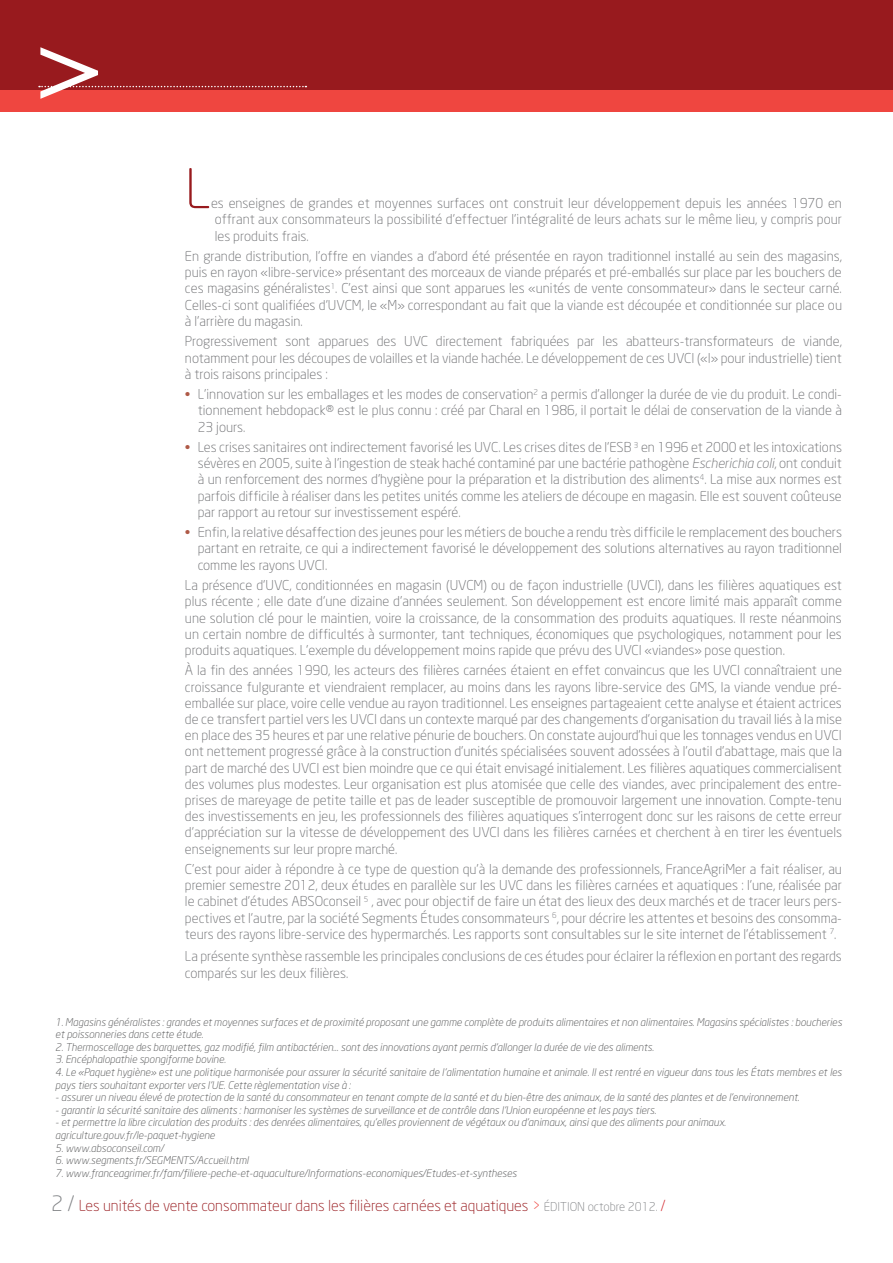
<style>
.page{position:relative;width:893px;height:1263px;background:#fff}
.page>*{position:absolute;margin:0;border:0;box-sizing:border-box;transform-origin:0 0}
.t1{font:700 108px "Times New Roman";color:#fff}
.INTRO{font:300 54px "Neo Sans";color:#981a1e}
.t2{font:300 15px "Neo Sans";color:#981a1e}
.TEXTE{font:300 13.5px/16.2px "Neo Sans";color:#6c6d70;text-align:justify}
.INTRO-2{font:300 13.5px/16.2px "Neo Sans";color:#6c6d70;text-align:justify}
.NOTE{font:italic 300 10.5px/12.6px "Neo Sans";color:#4b4c4d}
.s1{color:#af5a47}
.s2{font-style:italic}
.s3{font-size:21px;color:#808285}
.s4{color:#ef4640}
.s5{font-size:12px;color:#808285}
.s6{color:#d1232a}
</style>
<div class="page">
<div style="left:0;top:0;width:893px;height:90px;background:#981a1e"></div>
<div style="left:0;top:90px;width:893px;height:21px;background:#ef4640"></div>
<svg style="left:39px;top:86px;width:267px;height:1px"></svg>
<h1 class="t1" style="left:38px;top:-2px;width:63px">&gt;</h1>
<p class="INTRO" style="left:185px;top:156px;width:28px">L</p>
<p class="INTRO-2" style="left:211px;top:195px;width:632px">es enseignes de grandes et moyennes surfaces ont construit leur développement depuis les années 1970 en offrant aux consommateurs la possibilité d’effectuer l’intégralité de leurs achats sur le même lieu, y compris pour les produits frais.</p>
<p class="TEXTE" style="left:185px;top:248px;width:659px">En grande distribution, l’offre en viandes a d’abord été présentée en rayon traditionnel installé au sein des magasins, puis en rayon «libre-service» présentant des morceaux de viande préparés et pré-emballés sur place par les bouchers de ces magasins généralistes<sup>1</sup>. C’est ainsi que sont apparues les «unités de vente consommateur» dans le secteur carné.<br>Celles-ci sont qualifiées d’UVCM, le «M» correspondant au fait que la viande est découpée et conditionnée sur place ou à l’arrière du magasin.</p>
<p class="TEXTE" style="left:185px;top:333px;width:658px">Progressivement sont apparues des UVC directement fabriquées par les abatteurs-transformateurs de viande, notamment pour les découpes de volailles et la viande hachée. Le développement de ces UVCI («I» pour industrielle) tient à trois raisons principales :</p>
<p class="TEXTE" style="left:198px;top:386px;width:646px;text-indent:-13px"><span class="s1">•</span> L’innovation sur les emballages et les modes de conservation<sup>2</sup> a permis d’allonger la durée de vie du produit. Le condi&shy;tionnement hebdopack® est le plus connu : créé par Charal en 1986, il portait le délai de conservation de la viande à 23 jours.</p>
<p class="TEXTE" style="left:198px;top:439px;width:646px;text-indent:-13px"><span class="s1">•</span> Les crises sanitaires ont indirectement favorisé les UVC. Les crises dites de l’ESB <sup>3</sup> en 1996 et 2000 et les intoxications sévères en 2005, suite à l’ingestion de steak haché contaminé par une bactérie pathogène <span class="s2">Escherichia coli</span>, ont conduit à un renforcement des normes d’hygiène pour la préparation et la distribution des aliments<sup>4</sup>. La mise aux normes est parfois difficile à réaliser dans les petites unités comme les ateliers de découpe en magasin. Elle est souvent coûteuse par rapport au retour sur investissement espéré.</p>
<p class="TEXTE" style="left:198px;top:524px;width:646px;text-indent:-13px"><span class="s1">•</span> Enfin, la relative désaffection des jeunes pour les métiers de bouche a rendu très difficile le remplacement des bouchers partant en retraite, ce qui a indirectement favorisé le développement des solutions alternatives au rayon traditionnel comme les rayons UVCI.</p>
<p class="TEXTE" style="left:185px;top:577px;width:658px">La présence d’UVC, conditionnées en magasin (UVCM) ou de façon industrielle (UVCI), dans les filières aquatiques est plus récente ; elle date d’une dizaine d’années seulement. Son développement est encore limité mais apparaît comme une solution clé pour le maintien, voire la croissance, de la consommation des produits aquatiques. Il reste néanmoins un certain nombre de difficultés à surmonter, tant techniques, économiques que psychologiques, notamment pour les produits aquatiques. L’exemple du développement moins rapide que prévu des UVCI «viandes» pose question.</p>
<p class="TEXTE" style="left:185px;top:662px;width:659px">À la fin des années 1990, les acteurs des filières carnées étaient en effet convaincus que les UVCI connaîtraient une croissance fulgurante et viendraient remplacer, au moins dans les rayons libre-service des GMS, la viande vendue pré&shy;emballée sur place, voire celle vendue au rayon traditionnel. Les enseignes partageaient cette analyse et étaient actrices de ce transfert partiel vers les UVCI dans un contexte marqué par des changements d’organisation du travail liés à la mise en place des 35 heures et par une relative pénurie de bouchers. On constate aujourd’hui que les tonnages vendus en UVCI ont nettement progressé grâce à la construction d’unités spécialisées souvent adossées à l’outil d’abattage, mais que la part de marché des UVCI est bien moindre que ce qui était envisagé initialement. Les filières aquatiques commercialisent des volumes plus modestes. Leur organisation est plus atomisée que celle des viandes, avec principalement des entre&shy;prises de mareyage de petite taille et pas de leader susceptible de promouvoir largement une innovation. Compte-tenu des investissements en jeu, les professionnels des filières aquatiques s’interrogent donc sur les raisons de cette erreur d’appréciation sur la vitesse de développement des UVCI dans les filières carnées et cherchent à en tirer les éventuels enseignements sur leur propre marché.</p>
<p class="TEXTE" style="left:185px;top:861px;width:658px">C’est pour aider à répondre à ce type de question qu’à la demande des professionnels, FranceAgriMer a fait réaliser, au premier semestre 2012, deux études en parallèle sur les UVC dans les filières carnées et aquatiques : l’une, réalisée par le cabinet d’études ABSOconseil <sup>5</sup> , avec pour objectif de faire un état des lieux des deux marchés et de tracer leurs pers&shy;pectives et l’autre, par la société Segments Études consommateurs <sup>6</sup>, pour décrire les attentes et besoins des consomma&shy;teurs des rayons libre-service des hypermarchés. Les rapports sont consultables sur le site internet de l’établissement <sup>7</sup>.</p>
<p class="TEXTE" style="left:185px;top:948px;width:658px">La présente synthèse rassemble les principales conclusions de ces études pour éclairer la réflexion en portant des regards comparés sur les deux filières.</p>
<p class="NOTE" style="left:55px;top:1015px;width:788px">1. Magasins généralistes : grandes et moyennes surfaces et de proximité proposant une gamme complète de produits alimentaires et non alimentaires. Magasins spécialistes : boucheries et poissonneries dans cette étude.</p>
<p class="NOTE" style="left:55px;top:1041px;width:600px">2. Thermoscellage des barquettes, gaz modifié, film antibactérien… sont des innovations ayant permis d’allonger la durée de vie des aliments.</p>
<p class="NOTE" style="left:55px;top:1053px;width:172px">3. Encéphalopathie spongiforme bovine.</p>
<p class="NOTE" style="left:55px;top:1066px;width:788px">4. Le «Paquet hygiène» est une politique harmonisée pour assurer la sécurité sanitaire de l'alimentation humaine et animale. Il est rentré en vigueur dans tous les États membres et les pays tiers souhaitant exporter vers l’UE. Cette règlementation vise à :</p>
<p class="NOTE" style="left:55px;top:1091px;width:746px">- assurer un niveau élevé de protection de la santé du consommateur en tenant compte de la santé et du bien-être des animaux, de la santé des plantes et de l’environnement.</p>
<p class="NOTE" style="left:55px;top:1104px;width:602px">- garantir la sécurité sanitaire des aliments : harmoniser les systèmes de surveillance et de contrôle dans l’Union européenne et les pays tiers.</p>
<p class="NOTE" style="left:55px;top:1116px;width:672px">- et permettre la libre circulation des produits : des denrées alimentaires, qu’elles proviennent de végétaux ou d’animaux, ainsi que des aliments pour animaux.</p>
<p class="NOTE" style="left:55px;top:1129px;width:161px">agriculture.gouv.fr/le-paquet-hygiene</p>
<p class="NOTE" style="left:55px;top:1141px;width:110px">5. www.absoconseil.com/</p>
<p class="NOTE" style="left:55px;top:1154px;width:195px">6. www.segments.fr/SEGMENTS/Accueil.html</p>
<p class="NOTE" style="left:55px;top:1167px;width:463px">7. www.franceagrimer.fr/fam/filiere-peche-et-aquaculture/Informations-economiques/Etudes-et-syntheses</p>
<p class="t2" style="left:51px;top:1196px;width:616px"><span class="s3">2 /</span> Les unités de vente consommateur dans les filières carnées et aquatiques <span class="s4">&gt;</span> <span class="s5">ÉDITION octobre 2012.</span> <span class="s6">/</span></p>
</div>
